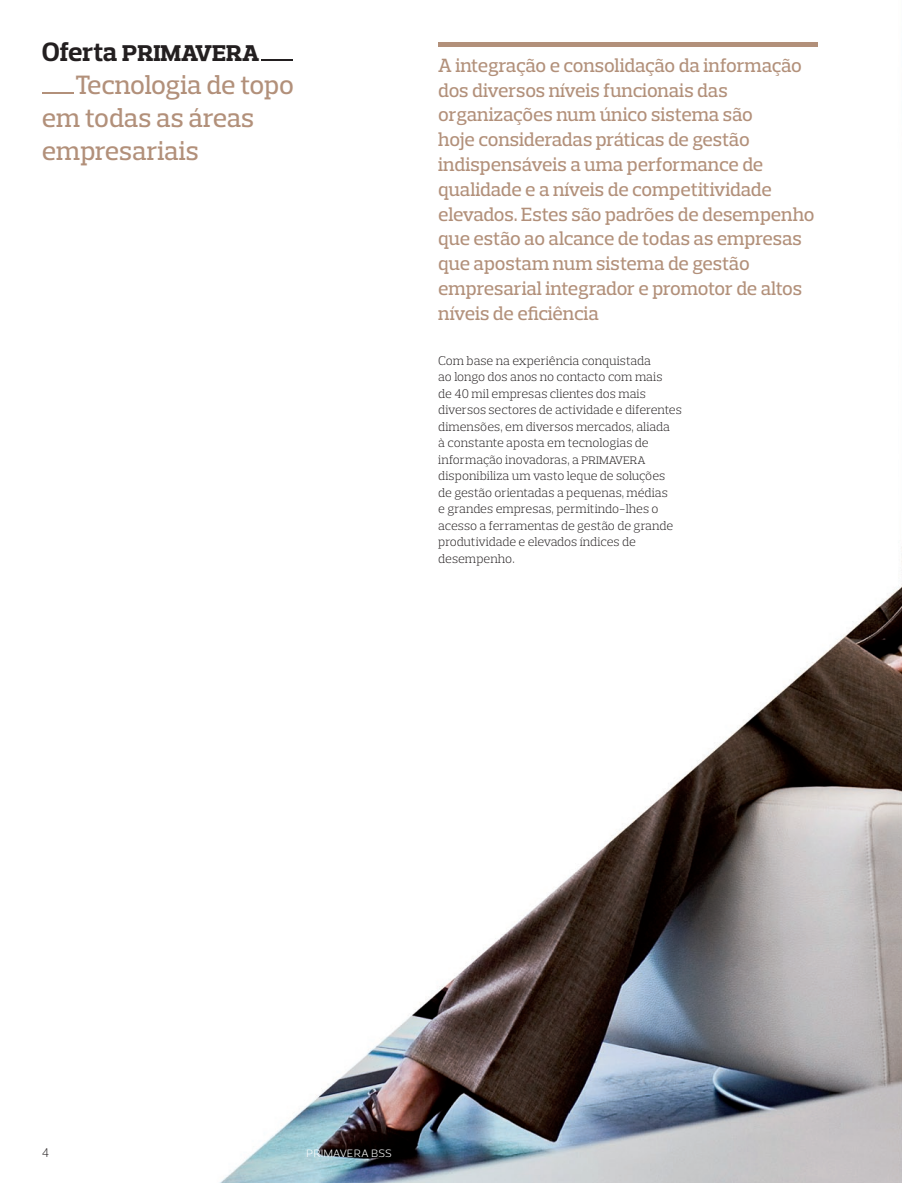
<style>
.page{position:relative;width:902px;height:1183px;background:#fff}
.page>*{position:absolute;margin:0;border:0;box-sizing:border-box;transform-origin:0 0}
.Secção_destaque{font:500 27px/33px "Prelo Slab";letter-spacing:-.01em;color:#b2907a}
.Secção{font:700 27px "Prelo Slab";color:#231f20}
.Lead{font:500 19.5px/24.8px "Prelo Slab";letter-spacing:-.01em;color:#b2907a}
.Body_-_Primeiro_Para{font:300 12.75px/16.5px "Prelo Slab";letter-spacing:-.005em;color:#231f20}
.t1{font:300 12.75px "Prelo";letter-spacing:-.005em;color:#fff}
</style>
<div class="page">
<img style="left:73px;top:42px;width:828px;height:1140px">
<hr style="left:42px;top:92px;width:31px;height:2px;background:#b2907a">
<hr style="left:261px;top:59px;width:32px;height:2px;background:#231f20">
<div style="left:438px;top:42px;width:379px;height:5px;background:#b2907a"></div>
<p class="Secção" style="left:42px;top:35px;width:219px">Oferta primavera</p>
<p class="Secção_destaque" style="left:42px;top:68px;width:253px;text-indent:33px">Tecnologia de topo em todas as áreas empresariais</p>
<p class="Lead" style="left:438px;top:53px;width:378px">A integração e consolidação da informação dos diversos níveis funcionais das organizações num único sistema são<br>hoje consideradas práticas de gestão indispensáveis a uma performance de qualidade e a níveis de competitividade elevados. Estes são padrões de desempenho que estão ao alcance de todas as empresas que apostam num sistema de gestão empresarial integrador e promotor de altos níveis de eficiência</p>
<p class="Body_-_Primeiro_Para" style="left:438px;top:352px;width:245px">Com base na experiência conquistada<br>ao longo dos anos no contacto com mais<br>de 40 mil empresas clientes dos mais diversos sectores de actividade e diferentes dimensões, em diversos mercados, aliada<br>à constante aposta em tecnologias de informação inovadoras, a primavera disponibiliza um vasto leque de soluções de gestão orientadas a pequenas, médias<br>e grandes empresas, permitindo-lhes o acesso a ferramentas de gestão de grande produtividade e elevados índices de desempenho.</p>
<p class="t1" style="left:306px;top:1144px;width:87px">PRIMAVERA BSS</p>
</div>
